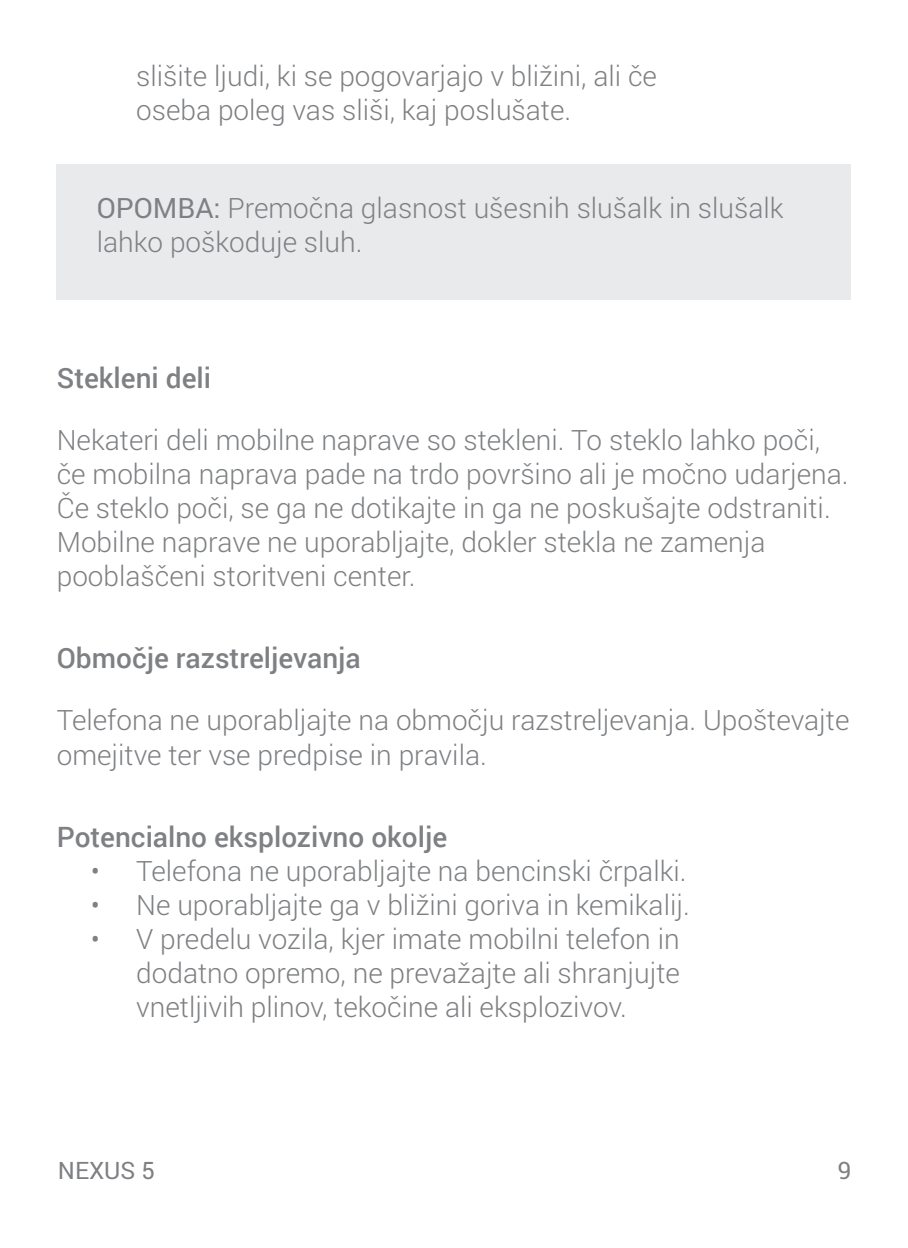
<style>
.page{position:relative;width:908px;height:1248px;background:#fff}
.page>*{position:absolute;margin:0;border:0;box-sizing:border-box;transform-origin:0 0}
.t1{font:300 28px/34px "Roboto";color:#7e8083}
.t2{font:500 28px "Roboto";color:#7e8083}
.t3{font:24px "Roboto";color:#7e8083}
.s1{font-weight:400}
</style>
<div class="page">
<div style="left:57px;top:164px;width:793px;height:135px;background:#e9eaeb"></div>
<p class="t1" style="left:136px;top:58px;width:522px">slišite ljudi, ki se pogovarjajo v bližini, ali če oseba poleg vas sliši, kaj poslušate.</p>
<p class="t1" style="left:97px;top:189px;width:688px"><span class="s1">OPOMBA:</span> Premočna glasnost ušesnih slušalk in slušalk lahko poškoduje sluh.</p>
<p class="t2" style="left:57px;top:359px;width:156px">Stekleni deli</p>
<p class="t1" style="left:57px;top:422px;width:793px">Nekateri deli mobilne naprave so stekleni. To steklo lahko poči, če mobilna naprava pade na trdo površino ali je močno udarjena.<br>Če steklo poči, se ga ne dotikajte in ga ne poskušajte odstraniti.<br>Mobilne naprave ne uporabljajte, dokler stekla ne zamenja pooblaščeni storitveni center.</p>
<p class="t2" style="left:57px;top:639px;width:305px">Območje razstreljevanja</p>
<p class="t1" style="left:57px;top:702px;width:793px">Telefona ne uporabljajte na območju razstreljevanja. Upoštevajte omejitve ter vse predpise in pravila.</p>
<p class="t2" style="left:57px;top:817px;width:392px">Potencialno eksplozivno okolje</p>
<p class="t1" style="left:91px;top:852px;width:597px">• Telefona ne uporabljajte na bencinski črpalki.</p>
<p class="t1" style="left:91px;top:886px;width:600px">• Ne uporabljajte ga v bližini goriva in kemikalij.</p>
<p class="t1" style="left:136px;top:920px;width:545px;text-align:justify;text-indent:-45px">• V predelu vozila, kjer imate mobilni telefon in dodatno opremo, ne prevažajte ali shranjujte vnetljivih plinov, tekočine ali eksplozivov.</p>
<p class="t3" style="left:58px;top:1153px;width:99px">NEXUS 5</p>
<p class="t3" style="left:837px;top:1153px;width:15px">9</p>
</div>
